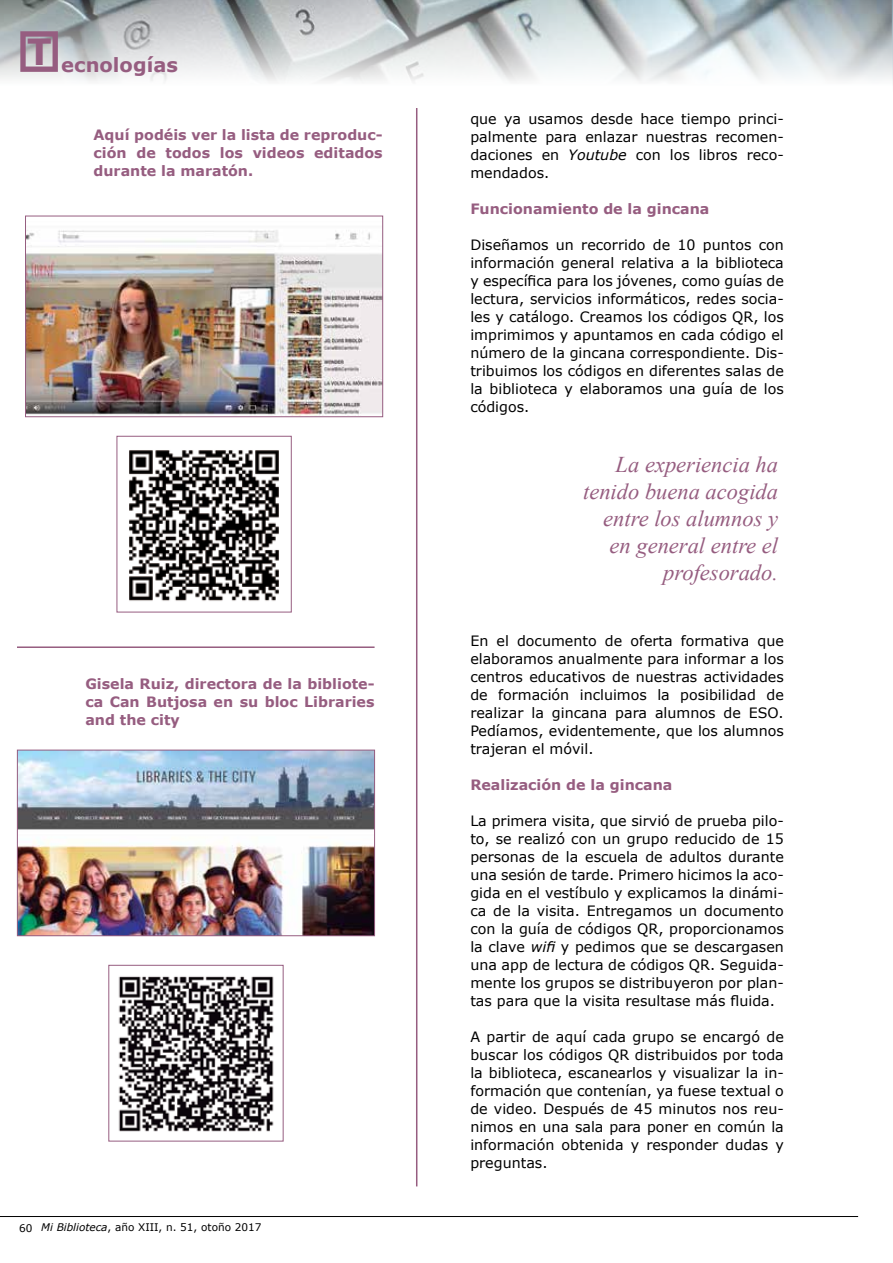
<style>
.page{position:relative;width:893px;height:1263px;background:#fff}
.page>*{position:absolute;margin:0;border:0;box-sizing:border-box;transform-origin:0 0}
.t1{font:italic 22.5px/27px "Times New Roman";color:#965d80;text-align:right}
.t2{font:700 19.5px "Verdana";color:#965d80}
.t3{font:14.25px/18px "Verdana";color:#000;text-align:justify}
.t4{font:700 14.25px/18px "Verdana";color:#965d80;text-align:justify}
.t5{font:10.5px "Verdana";color:#000}
.s1{font-style:italic}
</style>
<div class="page">
<hr style="left:0;top:1216px;width:858px;height:1px;background:#000">
<svg style="left:0;top:0;width:893px;height:82px"></svg>
<svg style="left:20px;top:31px;width:38px;height:41px;background:#af97a7"></svg>
<img style="left:129px;top:450px;width:150px;height:151px">
<div style="left:117px;top:436px;width:175px;height:176px;border:1px solid #965d80"></div>
<img style="left:118px;top:976px;width:156px;height:156px">
<div style="left:108px;top:965px;width:176px;height:176px;border:1px solid #965d80"></div>
<img style="left:27px;top:230px;width:354px;height:185px">
<div style="left:25px;top:216px;width:358px;height:201px;border:1px solid #965d80"></div>
<img style="left:19px;top:752px;width:354px;height:182px">
<div style="left:17px;top:750px;width:358px;height:186px;border:1px solid #965d80"></div>
<hr style="left:416px;top:108px;width:1px;height:1078px;background:#965d80">
<hr style="left:17px;top:646px;width:358px;height:2px;background:#965d80">
<h2 class="t2" style="left:27px;top:51px;width:152px"><sup>T</sup> ecnologías</h2>
<p class="t4" style="left:94px;top:126px;width:291px">Aquí podéis ver la lista de reproduc&shy;ción de todos los videos editados durante la maratón.</p>
<p class="t4" style="left:85px;top:674px;width:291px">Gisela Ruiz, directora de la bibliote&shy;ca Can Butjosa en su bloc Libraries and the city</p>
<p class="t5" style="left:19px;top:1220px;width:244px">60 <span class="s1">Mi Biblioteca</span>, año XIII, n. 51, otoño 2017</p>
<p class="t3" style="left:470px;top:109px;width:315px">que ya usamos desde hace tiempo princi&shy;palmente para enlazar nuestras recomen&shy;daciones en <span class="s1">Youtube</span> con los libros reco&shy;mendados.</p>
<p class="t4" style="left:470px;top:199px;width:241px">Funcionamiento de la gincana</p>
<p class="t3" style="left:470px;top:235px;width:315px">Diseñamos un recorrido de 10 puntos con información general relativa a la biblioteca y específica para los jóvenes, como guías de lectura, servicios informáticos, redes socia&shy;les y catálogo. Creamos los códigos QR, los imprimimos y apuntamos en cada código el número de la gincana correspondiente. Dis&shy;tribuimos los códigos en diferentes salas de la biblioteca y elaboramos una guía de los códigos.</p>
<h1 class="t1" style="left:583px;top:451px;width:196px">La experiencia ha tenido buena acogida entre los alumnos y en general entre el profesorado.</h1>
<p class="t3" style="left:470px;top:631px;width:315px">En el documento de oferta formativa que elaboramos anualmente para informar a los centros educativos de nuestras actividades de formación incluimos la posibilidad de realizar la gincana para alumnos de ESO.<br>Pedíamos, evidentemente, que los alumnos trajeran el móvil.</p>
<p class="t4" style="left:470px;top:775px;width:204px">Realización de la gincana</p>
<p class="t3" style="left:470px;top:811px;width:315px">La primera visita, que sirvió de prueba pilo&shy;to, se realizó con un grupo reducido de 15 personas de la escuela de adultos durante una sesión de tarde. Primero hicimos la aco&shy;gida en el vestíbulo y explicamos la dinámi&shy;ca de la visita. Entregamos un documento con la guía de códigos QR, proporcionamos la clave <span class="s1">wifi</span> y pedimos que se descargasen una app de lectura de códigos QR. Seguida&shy;mente los grupos se distribuyeron por plan&shy;tas para que la visita resultase más fluida.</p>
<p class="t3" style="left:470px;top:1027px;width:315px">A partir de aquí cada grupo se encargó de buscar los códigos QR distribuidos por toda la biblioteca, escanearlos y visualizar la in&shy;formación que contenían, ya fuese textual o de video. Después de 45 minutos nos reu&shy;nimos en una sala para poner en común la información obtenida y responder dudas y preguntas.</p>
</div>
